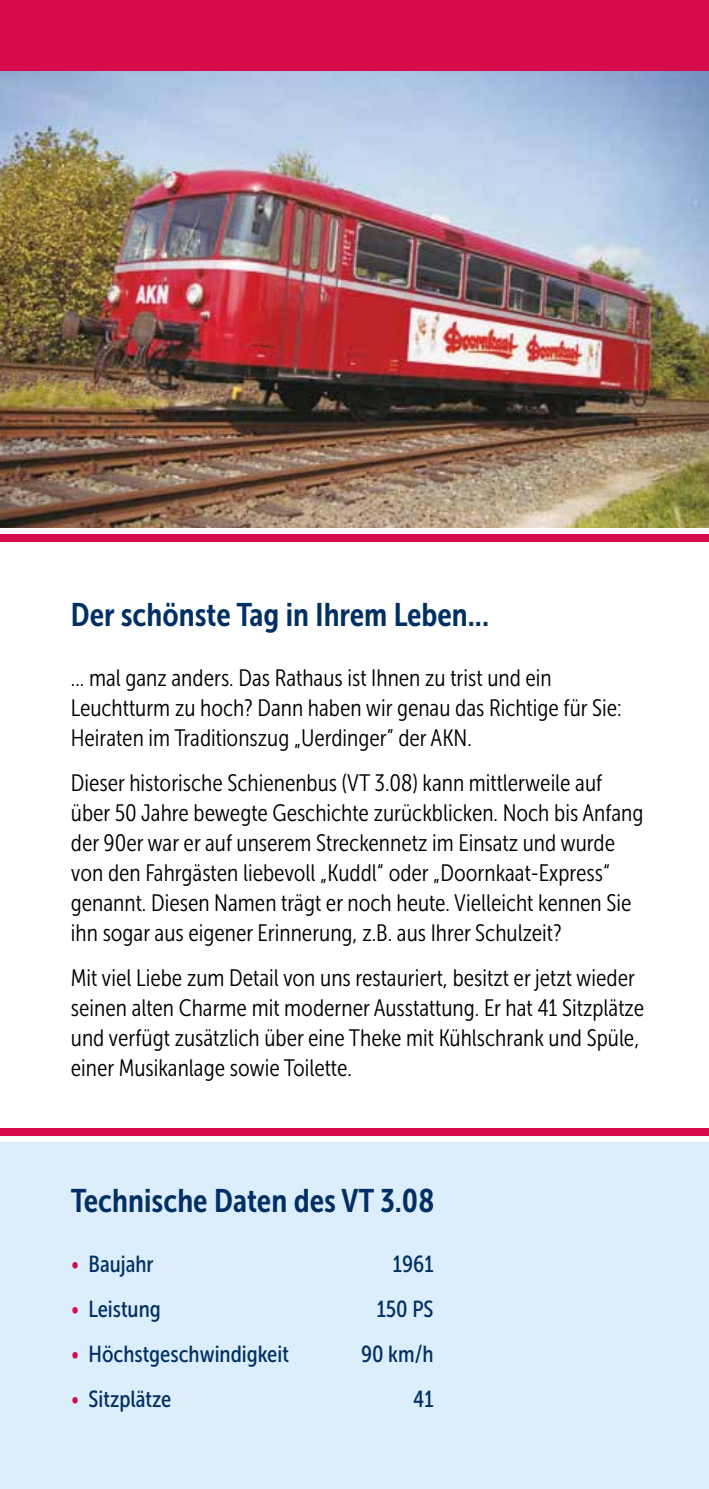
<style>
.page{position:relative;width:709px;height:1489px;background:#fff}
.page>*{position:absolute;margin:0;border:0;box-sizing:border-box;transform-origin:0 0}
.t1{font:32.5px "Museo Sans Cond 700";color:#003063}
.t2{font:23.75px/30px "Museo Sans Cond 300";color:#000}
.t3{font:23px "Museo Sans Cond 500";color:#003063}
.s1{font-family:"Museo Sans Cond 300";color:#d60c4d}
</style>
<div class="page">
<img style="left:0;top:71px;width:709px;height:456px">
<hr style="left:708px;top:772px;width:1px;height:304px;background:#898e91">
<div style="left:0;top:1142px;width:709px;height:346px;background:#dcedfb"></div>
<div style="left:0;top:1128px;width:709px;height:7px;background:#d60c4d"></div>
<div style="left:0;top:534px;width:709px;height:7px;background:#d60c4d"></div>
<div style="left:0;top:0;width:709px;height:71px;background:#d60c4d"></div>
<h1 class="t1" style="left:71px;top:597px;width:420px">Der schönste Tag in Ihrem Leben...</h1>
<p class="t2" style="left:71px;top:663px;width:552px">... mal ganz anders. Das Rathaus ist Ihnen zu trist und ein<br>Leuchtturm zu hoch? Dann haben wir genau das Richtige für Sie:<br>Heiraten im Traditionszug „Uerdinger” der AKN.</p>
<p class="t2" style="left:71px;top:768px;width:574px">Dieser historische Schienenbus (VT 3.08) kann mittlerweile auf über 50 Jahre bewegte Geschichte zurückblicken. Noch bis Anfang der 90er war er auf unserem Streckennetz im Einsatz und wurde von den Fahrgästen liebevoll „Kuddl“ oder „Doornkaat-Express“ genannt. Diesen Namen trägt er noch heute. Vielleicht kennen Sie ihn sogar aus eigener Erinnerung, z.B. aus Ihrer Schulzeit?</p>
<p class="t2" style="left:71px;top:963px;width:575px">Mit viel Liebe zum Detail von uns restauriert, besitzt er jetzt wieder seinen alten Charme mit moderner Ausstattung. Er hat 41 Sitzplätze und verfügt zusätzlich über eine Theke mit Kühlschrank und Spüle, einer Musikanlage sowie Toilette.</p>
<h1 class="t1" style="left:71px;top:1182px;width:365px">Technische Daten des VT 3.08</h1>
<p class="t3" style="left:71px;top:1250px;width:84px"><span class="s1">•</span> Baujahr</p>
<p class="t3" style="left:393px;top:1250px;width:42px">1961</p>
<p class="t3" style="left:71px;top:1295px;width:91px"><span class="s1">•</span> Leistung</p>
<p class="t3" style="left:377px;top:1295px;width:58px">150 PS</p>
<p class="t3" style="left:71px;top:1340px;width:219px"><span class="s1">•</span> Höchstgeschwindigkeit</p>
<p class="t3" style="left:361px;top:1340px;width:74px">90 km/h</p>
<p class="t3" style="left:71px;top:1385px;width:102px"><span class="s1">•</span> Sitzplätze</p>
<p class="t3" style="left:413px;top:1385px;width:22px">41</p>
</div>
